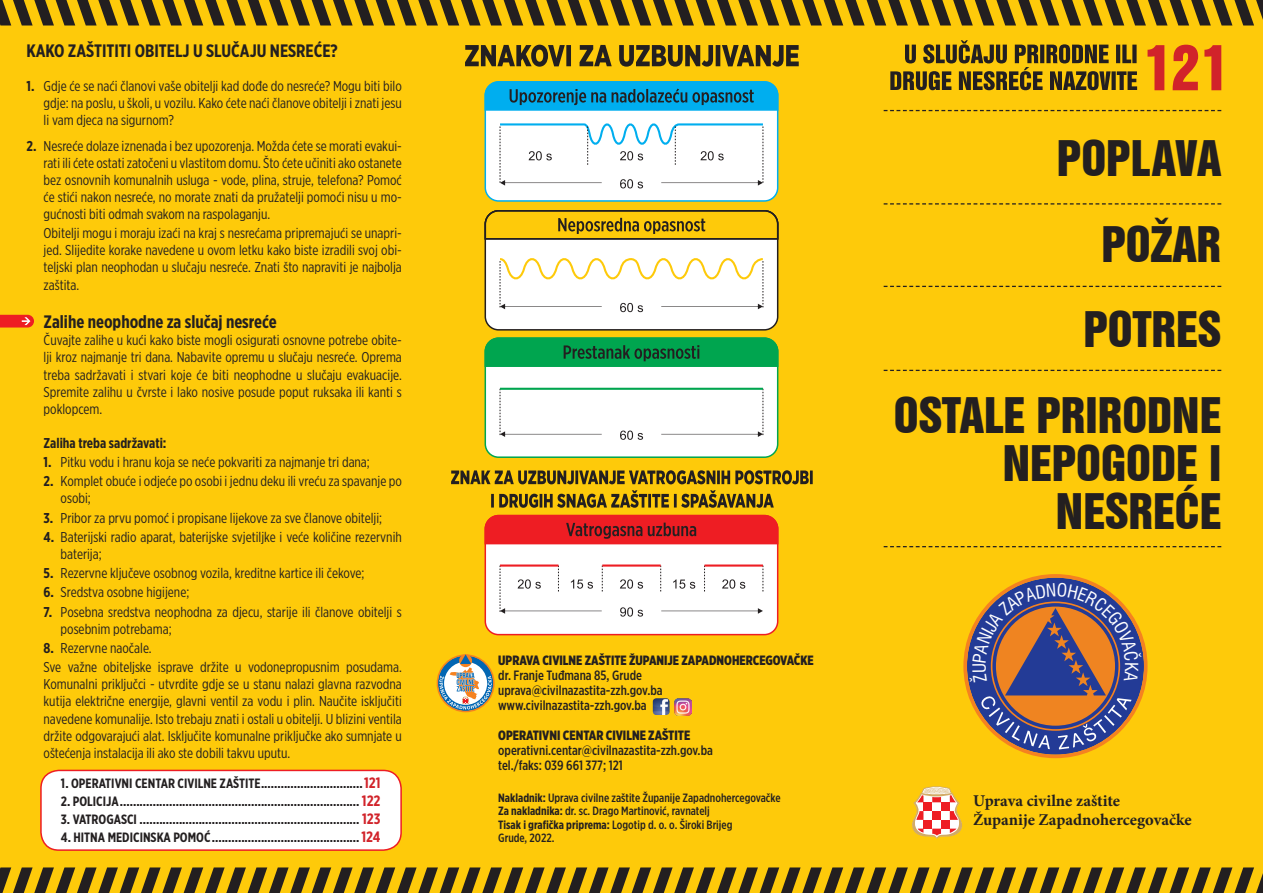
<style>
.page{position:relative;width:1263px;height:893px;background:#feca0a}
.page>*{position:absolute;margin:0;border:0;box-sizing:border-box;transform-origin:0 0}
.t1{font:45px/85.5px "Swiss 921 BT Regular A";color:#231f20;text-align:right}
.t2{font:700 18px "Gotham X Narrow";color:#231f20}
.t3{font:700 16.5px/19.8px "Minion Pro";color:#231f20}
.t4{font:14.25px/17.1px "Gotham X Narrow";color:#231f20;text-align:justify}
.t5{font:700 14.25px "Gotham X Narrow";color:#231f20}
.t6{font:700 13.5px "Gotham X Narrow";color:#231f20}
.t7{font:500 13.5px/15px "Gotham X Narrow";color:#231f20}
.t8{font:900 13.5px "Gotham X Narrow";color:#231f20}
.t9{font:500 12px/13.5px "Gotham X Narrow";color:#231f20}
.s1{font-weight:700}
.s2{font-size:15px;color:#d1232a}
</style>
<div class="page">
<div style="left:41px;top:770px;width:360px;height:80px;background:#fff;border-radius:18px"></div>
<div style="left:40px;top:770px;width:362px;height:81px;border:2px solid #ee1d23;border-radius:18px"></div>
<svg style="left:0;top:0;width:1263px;height:26px"></svg>
<svg style="left:890px;top:40px;width:247px;height:50px"></svg>
<svg style="left:884px;top:110px;width:337px;height:1px"></svg>
<svg style="left:884px;top:203px;width:337px;height:2px"></svg>
<svg style="left:884px;top:286px;width:337px;height:1px"></svg>
<svg style="left:884px;top:370px;width:337px;height:1px"></svg>
<svg style="left:884px;top:546px;width:337px;height:1px"></svg>
<svg style="left:0;top:867px;width:1263px;height:26px"></svg>
<svg style="left:912px;top:786px;width:50px;height:53px"></svg>
<div style="left:923px;top:802px;width:9px;height:9px;background:#ee1d23"></div>
<div style="left:485px;top:82px;width:293px;height:119px;background:#fff;border-radius:13px"></div>
<div style="left:484px;top:81px;width:294px;height:121px;border:1px solid #00aeef;border-radius:13px"></div>
<svg style="left:499px;top:123px;width:265px;height:65px"></svg>
<div style="left:485px;top:211px;width:293px;height:119px;background:#fff;border-radius:13px"></div>
<div style="left:484px;top:210px;width:294px;height:121px;border:1px solid #231f20;border-radius:13px"></div>
<svg style="left:499px;top:258px;width:265px;height:54px"></svg>
<svg style="left:484px;top:81px;width:295px;height:30px;background:#0a9ace"></svg>
<svg style="left:484px;top:210px;width:295px;height:30px;background:#cda410"></svg>
<div style="left:485px;top:338px;width:293px;height:119px;background:#fff;border-radius:13px"></div>
<div style="left:484px;top:337px;width:294px;height:121px;border:1px solid #00a54f;border-radius:13px"></div>
<svg style="left:661px;top:389px;width:103px;height:48px"></svg>
<svg style="left:500px;top:390px;width:102px;height:47px"></svg>
<svg style="left:620px;top:431px;width:23px;height:9px"></svg>
<hr style="left:500px;top:388px;width:263px;height:2px;background:#00a54f">
<svg style="left:484px;top:337px;width:295px;height:31px;background:#0f9e4f"></svg>
<svg style="left:465px;top:45px;width:334px;height:22px"></svg>
<svg style="left:451px;top:470px;width:362px;height:38px"></svg>
<div style="left:485px;top:516px;width:293px;height:119px;background:#fff;border-radius:13px"></div>
<div style="left:484px;top:515px;width:294px;height:120px;border:1px solid #ee1d23;border-radius:13px"></div>
<svg style="left:704px;top:567px;width:1px;height:24px"></svg>
<svg style="left:660px;top:567px;width:1px;height:24px"></svg>
<svg style="left:763px;top:566px;width:1px;height:25px"></svg>
<svg style="left:661px;top:608px;width:102px;height:6px"></svg>
<svg style="left:620px;top:607px;width:23px;height:10px"></svg>
<svg style="left:722px;top:579px;width:23px;height:10px"></svg>
<svg style="left:620px;top:579px;width:23px;height:10px"></svg>
<svg style="left:500px;top:566px;width:103px;height:48px"></svg>
<svg style="left:673px;top:579px;width:22px;height:10px"></svg>
<hr style="left:500px;top:564px;width:58px;height:3px;background:#ee1d23">
<hr style="left:602px;top:564px;width:59px;height:3px;background:#ee1d23">
<hr style="left:704px;top:564px;width:59px;height:3px;background:#ee1d23">
<svg style="left:484px;top:514px;width:295px;height:31px;background:#df2726"></svg>
<svg style="left:0;top:315px;width:34px;height:13px"></svg>
<svg style="left:1147px;top:45px;width:74px;height:45px"></svg>
<svg style="left:437px;top:654px;width:58px;height:58px"></svg>
<img style="left:653px;top:698px;width:16px;height:17px">
<img style="left:675px;top:698px;width:17px;height:17px">
<svg style="left:963px;top:574px;width:184px;height:184px"></svg>
<p class="t2" style="left:27px;top:39px;width:313px">KAKO ZAŠTITITI OBITELJ U SLUČAJU NESREĆE?</p>
<p class="t4" style="left:44px;top:77px;width:360px;text-indent:-17px"><span class="s1">1.</span> Gdje će se naći članovi vaše obitelji kad dođe do nesreće? Mogu biti bilo gdje: na poslu, u školi, u vozilu. Kako ćete naći članove obitelji i znati jesu li vam djeca na sigurnom?</p>
<p class="t4" style="left:44px;top:137px;width:360px;text-indent:-17px"><span class="s1">2.</span> Nesreće dolaze iznenada i bez upozorenja. Možda ćete se morati evakui&shy;rati ili ćete ostati zatočeni u vlastitom domu. Što ćete učiniti ako ostanete bez osnovnih komunalnih usluga - vode, plina, struje, telefona? Pomoć će stići nakon nesreće, no morate znati da pružatelji pomoći nisu u mo&shy;gućnosti biti odmah svakom na raspolaganju.</p>
<p class="t4" style="left:44px;top:224px;width:360px">Obitelji mogu i moraju izaći na kraj s nesrećama pripremajući se unapri&shy;jed. Slijedite korake navedene u ovom letku kako biste izradili svoj obi&shy;teljski plan neophodan u slučaju nesreće. Znati što napraviti je najbolja zaštita.</p>
<p class="t2" style="left:44px;top:311px;width:235px">Zalihe neophodne za slučaj nesreće</p>
<p class="t4" style="left:44px;top:332px;width:360px">Čuvajte zalihe u kući kako biste mogli osigurati osnovne potrebe obite&shy;lji kroz najmanje tri dana. Nabavite opremu u slučaju nesreće. Oprema treba sadržavati i stvari koje će biti neophodne u slučaju evakuacije.<br>Spremite zalihu u čvrste i lako nosive posude poput ruksaka ili kanti s poklopcem.</p>
<p class="t5" style="left:44px;top:434px;width:124px">Zaliha treba sadržavati:</p>
<p class="t4" style="left:44px;top:453px;width:328px"><span class="s1">1.</span> Pitku vodu i hranu koja se neće pokvariti za najmanje tri dana;</p>
<p class="t4" style="left:61px;top:473px;width:343px;text-indent:-17px"><span class="s1">2.</span> Komplet obuće i odjeće po osobi i jednu deku ili vreću za spavanje po osobi;</p>
<p class="t4" style="left:44px;top:509px;width:340px"><span class="s1">3.</span> Pribor za prvu pomoć i propisane lijekove za sve članove obitelji;</p>
<p class="t4" style="left:61px;top:528px;width:343px;text-indent:-17px"><span class="s1">4.</span> Baterijski radio aparat, baterijske svjetiljke i veće količine rezervnih baterija;</p>
<p class="t4" style="left:44px;top:564px;width:322px"><span class="s1">5.</span> Rezervne ključeve osobnog vozila, kreditne kartice ili čekove;</p>
<p class="t4" style="left:44px;top:584px;width:147px"><span class="s1">6.</span> Sredstva osobne higijene;</p>
<p class="t4" style="left:61px;top:603px;width:343px;text-indent:-17px"><span class="s1">7.</span> Posebna sredstva neophodna za djecu, starije ili članove obitelji s posebnim potrebama;</p>
<p class="t4" style="left:44px;top:638px;width:360px;line-height:19.2px"><span class="s1">8.</span> Rezervne naočale.<br>Sve važne obiteljske isprave držite u vodonepropusnim posudama.</p>
<p class="t4" style="left:44px;top:676px;width:360px">Komunalni priključci - utvrdite gdje se u stanu nalazi glavna razvodna kutija električne energije, glavni ventil za vodu i plin. Naučite isključiti navedene komunalije. Isto trebaju znati i ostali u obitelji. U blizini ventila držite odgovarajući alat. Isključite komunalne priključke ako sumnjate u oštećenja instalacija ili ako ste dobili takvu uputu.</p>
<p class="t6" style="left:61px;top:775px;width:321px">1. OPERATIVNI CENTAR CIVILNE ZAŠTITE...............................<span class="s2">121</span></p>
<p class="t6" style="left:61px;top:793px;width:321px">2. POLICIJA......................................................................... <span class="s2">122</span></p>
<p class="t6" style="left:61px;top:811px;width:321px">3. VATROGASCI ................................................................... <span class="s2">123</span></p>
<p class="t6" style="left:61px;top:829px;width:321px">4. HITNA MEDICINSKA POMOĆ.............................................<span class="s2">124</span></p>
<p class="t8" style="left:498px;top:652px;width:317px">UPRAVA CIVILNE ZAŠTITE ŽUPANIJE ZAPADNOHERCEGOVAČKE</p>
<p class="t7" style="left:498px;top:668px;width:166px">dr. Franje Tuđmana 85, Grude uprava@civilnazastita-zzh.gov.ba www.civilnazastita-zzh.gov.ba</p>
<p class="t8" style="left:498px;top:727px;width:193px">OPERATIVNI CENTAR CIVILNE ZAŠTITE</p>
<p class="t7" style="left:498px;top:743px;width:216px">operativni.centar@civilnazastita-zzh.gov.ba tel./faks: 039 661 377; 121</p>
<p class="t9" style="left:498px;top:791px;width:284px"><span class="s1">Nakladnik:</span> Uprava civilne zaštite Županije Zapadnohercegovačke <span class="s1">Za nakladnika:</span> dr. sc. Drago Martinović, ravnatelj<br><span class="s1">Tisak i grafička priprema:</span> Logotip d. o. o. Široki Brijeg<br>Grude, 2022.</p>
<h1 class="t1" style="left:894px;top:115px;width:329px">POPLAVA<br>POŽAR<br>POTRES<br>OSTALE PRIRODNE</h1>
<h1 class="t1" style="left:1003px;top:438px;width:220px;line-height:48px">NEPOGODE I<br>NESREĆE</h1>
<p class="t3" style="left:973px;top:790px;width:220px">Uprava civilne zaštite<br>Županije Zapadnohercegovačke</p>
</div>
